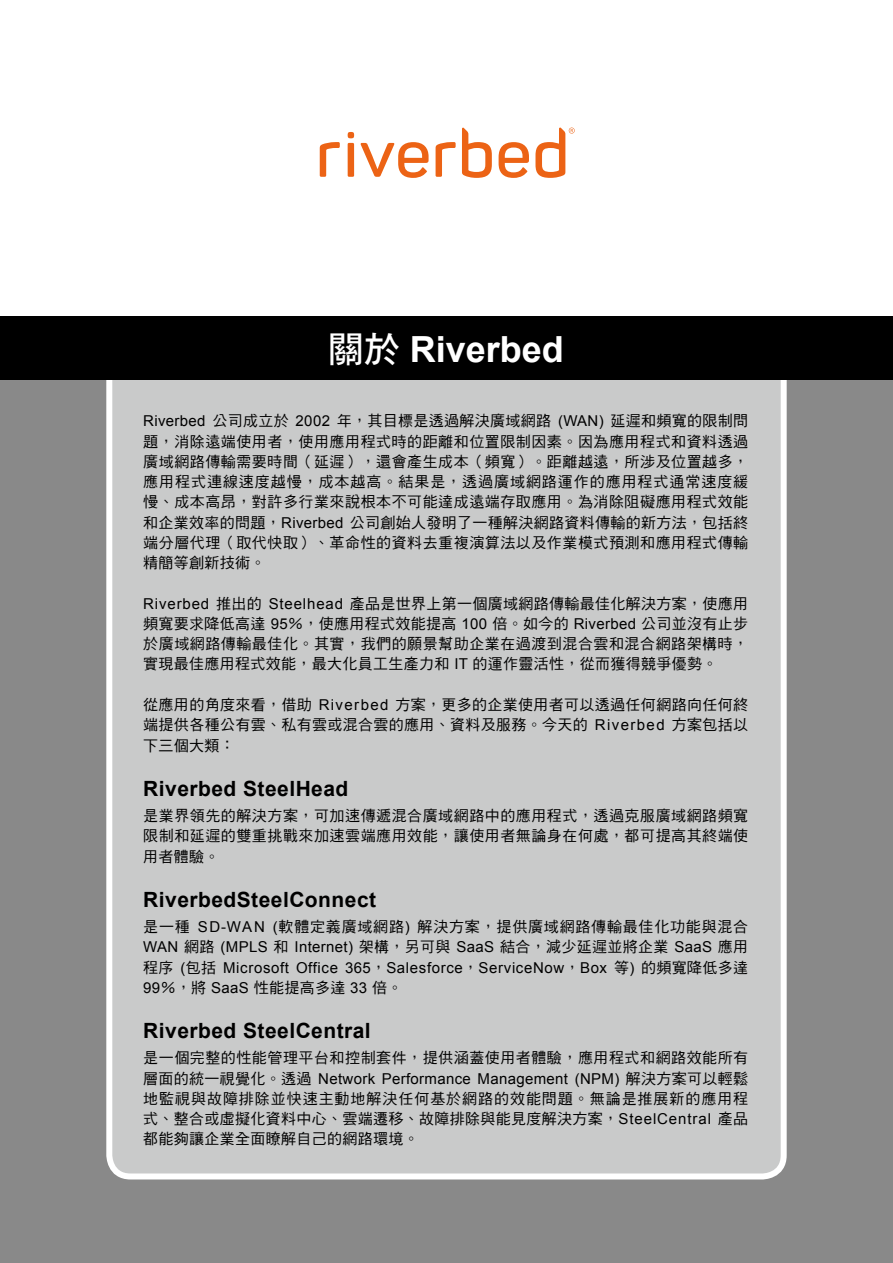
<style>
.page{position:relative;width:893px;height:1263px;background:#fff}
.page>*{position:absolute;margin:0;border:0;box-sizing:border-box;transform-origin:0 0}
.t1{font:700 36px "Arial";color:#fff}
.t2{font:700 21px "Arial";letter-spacing:.02em;color:#000}
.t3{font:15px/20.2px "DF Hei Std W5";letter-spacing:.035em;color:#000;text-align:justify}
.t4{font:15px/20.2px "Arial";letter-spacing:.04em;color:#000}
.t5{font:15px "Arial";letter-spacing:.02em;color:#000}
.s1{font-family:"DF Hei Std W7";font-weight:400}
.s2{font-family:"Arial"}
.s3{font-family:"DF Hei Std W5"}
</style>
<div class="page">
<svg style="left:499px;top:142px;width:30px;height:36px"></svg>
<svg style="left:360px;top:142px;width:69px;height:36px"></svg>
<svg style="left:436px;top:142px;width:20px;height:35px"></svg>
<div style="left:348px;top:143px;width:6px;height:34px;background:#ec6315;border-radius:2px"></div>
<svg style="left:462px;top:128px;width:30px;height:50px"></svg>
<svg style="left:320px;top:142px;width:20px;height:35px"></svg>
<svg style="left:348px;top:132px;width:6px;height:6px"></svg>
<svg style="left:535px;top:128px;width:40px;height:50px"></svg>
<div style="left:0;top:316px;width:893px;height:947px;background:#898989"></div>
<div style="left:109px;top:353px;width:675px;height:823px;background:#c9caca;border-radius:21px"></div>
<div style="left:106px;top:350px;width:681px;height:829px;border:6px solid #fff;border-radius:21px"></div>
<div style="left:0;top:316px;width:893px;height:63px;background:#000"></div>
<h1 class="t1" style="left:328px;top:325px;width:238px"><span class="s1">關於</span> Riverbed</h1>
<p class="t3" style="left:143px;top:411px;width:606px"><span class="s2">Riverbed</span> 公司成立於 <span class="s2">2002</span> 年，其目標是透過解決廣域網路 <span class="s2">(WAN)</span> 延遲和頻寬的限制問題，消除遠端使用者，使用應用程式時的距離和位置限制因素。因為應用程式和資料透過廣域網路傳輸需要時間（延遲），還會產生成本（頻寬）。距離越遠，所涉及位置越多，應用程式連線速度越慢，成本越高。結果是，透過廣域網路運作的應用程式通常速度緩慢、成本高昂，對許多行業來說根本不可能達成遠端存取應用。為消除阻礙應用程式效能和企業效率的問題，<span class="s2">Riverbed</span> 公司創始人發明了一種解決網路資料傳輸的新方法，包括終端分層代理（取代快取）、革命性的資料去重複演算法以及作業模式預測和應用程式傳輸精簡等創新技術。</p>
<p class="t3" style="left:143px;top:593px;width:606px"><span class="s2">Riverbed</span> 推出的 <span class="s2">Steelhead</span> 產品是世界上第一個廣域網路傳輸最佳化解決方案，使應用頻寬要求降低高達 <span class="s2">95</span>％，使應用程式效能提高 <span class="s2">100</span> 倍。如今的 <span class="s2">Riverbed</span> 公司並沒有止步於廣域網路傳輸最佳化。其實，我們的願景幫助企業在過渡到混合雲和混合網路架構時，實現最佳應用程式效能，最大化員工生產力和 <span class="s2">IT</span> 的運作靈活性，從而獲得競爭優勢。</p>
<p class="t3" style="left:143px;top:694px;width:606px">從應用的角度來看，借助 <span class="s2">Riverbed</span> 方案，更多的企業使用者可以透過任何網路向任何終端提供各種公有雲、私有雲或混合雲的應用、資料及服務。今天的 <span class="s2">Riverbed</span> 方案包括以下三個大類：</p>
<h2 class="t2" style="left:143px;top:775px;width:207px">Riverbed SteelHead</h2>
<p class="t3" style="left:143px;top:805px;width:606px">是業界領先的解決方案，可加速傳遞混合廣域網路中的應用程式，透過克服廣域網路頻寬限制和延遲的雙重挑戰來加速雲端應用效能，讓使用者無論身在何處，都可提高其終端使用者體驗。</p>
<h2 class="t2" style="left:143px;top:886px;width:234px">RiverbedSteelConnect</h2>
<p class="t3" style="left:143px;top:916px;width:606px">是一種 <span class="s2">SD-WAN (</span>軟體定義廣域網路<span class="s2">)</span> 解決方案，提供廣域網路傳輸最佳化功能與混合</p>
<p class="t4" style="left:143px;top:937px;width:606px">WAN <span class="s3">網路</span> (MPLS <span class="s3">和</span> Internet) <span class="s3">架構，另可與</span> SaaS <span class="s3">結合，減少延遲並將企業</span> SaaS <span class="s3">應用程序</span> (<span class="s3">包括</span> Microsoft Office 365<span class="s3">，</span>Salesforce<span class="s3">，</span>ServiceNow<span class="s3">，</span>Box <span class="s3">等</span>) <span class="s3">的頻寬降低多達</span></p>
<p class="t3" style="left:143px;top:977px;width:260px"><span class="s2">99</span>％，將 <span class="s2">SaaS</span> 性能提高多達 <span class="s2">33</span> 倍。</p>
<h2 class="t2" style="left:143px;top:1017px;width:229px">Riverbed SteelCentral</h2>
<p class="t3" style="left:143px;top:1047px;width:606px">是一個完整的性能管理平台和控制套件，提供涵蓋使用者體驗，應用程式和網路效能所有</p>
<p class="t5" style="left:143px;top:1068px;width:606px"><span class="s3">層面的統一視覺化。透過</span> Network Performance Management (NPM) <span class="s3">解決方案可以輕鬆</span></p>
<p class="t3" style="left:143px;top:1088px;width:606px">地監視與故障排除並快速主動地解決任何基於網路的效能問題。無論是推展新的應用程式、整合或虛擬化資料中心、雲端遷移、故障排除與能見度解決方案，<span class="s2">SteelCentral</span> 產品都能夠讓企業全面瞭解自己的網路環境。</p>
</div>
